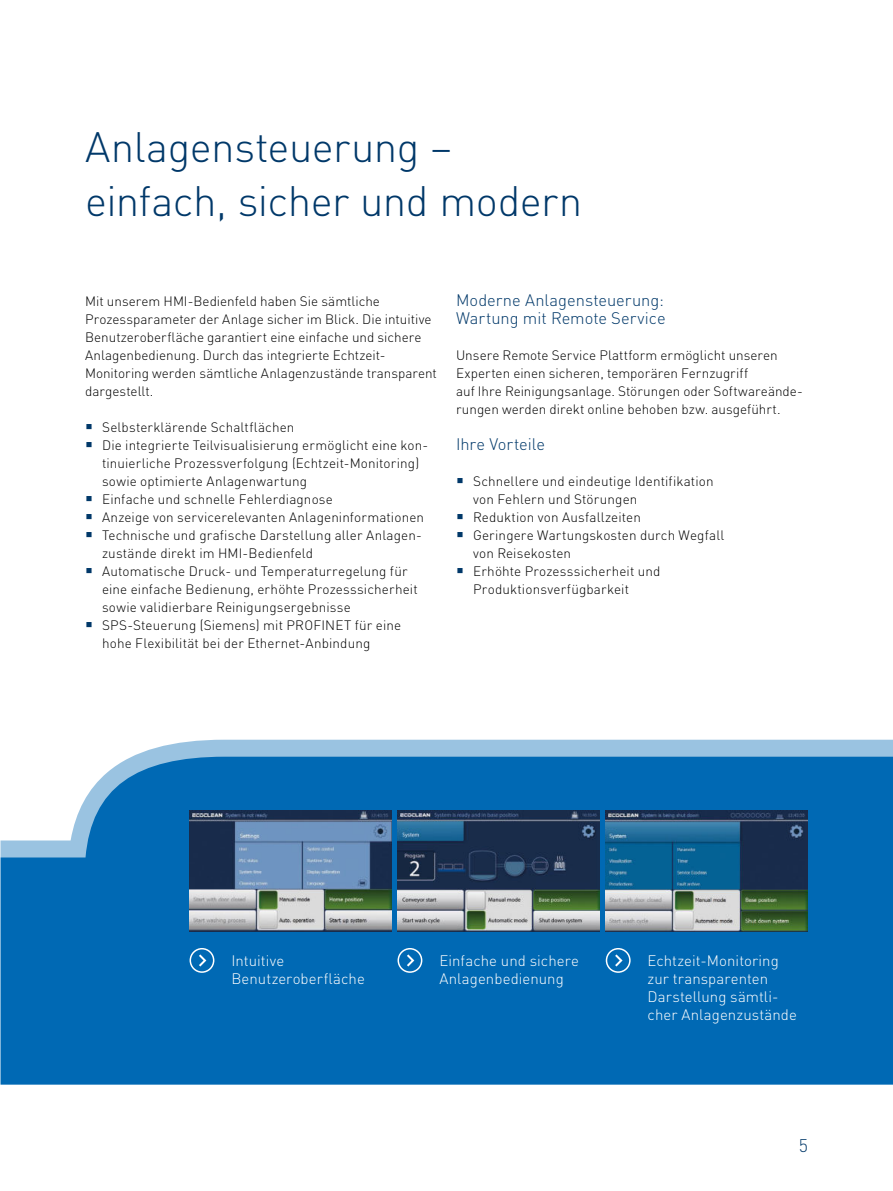
<style>
.page{position:relative;width:893px;height:1191px;background:#fff}
.page>*{position:absolute;margin:0;border:0;box-sizing:border-box;transform-origin:0 0}
.t1{font:300 42px/54px "DIN Pro";letter-spacing:-.01em;color:#003869}
.t2{font:300 18px "DIN Pro";color:#003869}
.t3{font:300 16.5px/18px "DIN Pro";color:#003869}
.t4{font:300 15px/18px "DIN Pro";letter-spacing:.005em;color:#fff}
.t5{font:300 13.5px/18px "DIN Pro";letter-spacing:.01em;color:#000}
.s1{font-family:"Arial";font-weight:400;font-size:22.5px;color:#003869}
</style>
<div class="page">
<svg style="left:133px;top:739px;width:760px;height:17px;background:#a1c7e3"></svg>
<div style="left:0;top:756px;width:893px;height:328px;background:#0069b4"></div>
<svg style="left:0;top:756px;width:89px;height:131px"></svg>
<svg style="left:190px;top:948px;width:24px;height:24px"></svg>
<svg style="left:397px;top:948px;width:25px;height:24px"></svg>
<svg style="left:606px;top:948px;width:25px;height:24px"></svg>
<img style="left:398px;top:810px;width:202px;height:121px">
<img style="left:605px;top:810px;width:203px;height:121px">
<img style="left:190px;top:810px;width:202px;height:121px">
<h1 class="t1" style="left:85px;top:122px;width:499px">Anlagensteuerung – einfach, sicher und modern</h1>
<p class="t5" style="left:85px;top:293px;width:353px">Mit unserem HMI-Bedienfeld haben Sie sämtliche Prozessparameter der Anlage sicher im Blick. Die intuitive Benutzeroberfläche garantiert eine einfache und sichere Anlagenbedienung. Durch das integrierte Echtzeit-Monitoring werden sämtliche Anlagenzustände transparent dargestellt.</p>
<p class="t5" style="left:85px;top:419px;width:211px"><span class="s1">▪</span> Selbsterklärende Schaltflächen</p>
<p class="t5" style="left:102px;top:437px;width:328px;text-indent:-17px"><span class="s1">▪</span> Die integrierte Teilvisualisierung ermöglicht eine kon&shy;tinuierliche Prozessverfolgung (Echtzeit-Monitoring) sowie optimierte Anlagenwartung</p>
<p class="t5" style="left:85px;top:491px;width:249px"><span class="s1">▪</span> Einfache und schnelle Fehlerdiagnose</p>
<p class="t5" style="left:85px;top:509px;width:340px"><span class="s1">▪</span> Anzeige von servicerelevanten Anlageninformationen</p>
<p class="t5" style="left:102px;top:527px;width:321px;text-indent:-17px"><span class="s1">▪</span> Technische und grafische Darstellung aller Anlagen&shy;zustände direkt im HMI-Bedienfeld</p>
<p class="t5" style="left:102px;top:563px;width:317px;text-indent:-17px"><span class="s1">▪</span> Automatische Druck- und Temperaturregelung für eine einfache Bedienung, erhöhte Prozesssicherheit sowie validierbare Reinigungsergebnisse</p>
<p class="t5" style="left:102px;top:617px;width:301px;text-indent:-17px"><span class="s1">▪</span> SPS-Steuerung (Siemens) mit PROFINET für eine hohe Flexibilität bei der Ethernet-Anbindung</p>
<p class="t3" style="left:456px;top:292px;width:211px">Moderne Anlagensteuerung:<br>Wartung mit Remote Service</p>
<p class="t5" style="left:456px;top:347px;width:348px">Unsere Remote Service Plattform ermöglicht unseren Experten einen sicheren, temporären Fernzugriff<br>auf Ihre Reinigungsanlage. Störungen oder Softwareände&shy;rungen werden direkt online behoben bzw. ausgeführt.</p>
<p class="t3" style="left:456px;top:436px;width:91px">Ihre Vorteile</p>
<p class="t5" style="left:473px;top:473px;width:242px;text-indent:-17px"><span class="s1">▪</span> Schnellere und eindeutige Identifikation von Fehlern und Störungen</p>
<p class="t5" style="left:456px;top:509px;width:186px"><span class="s1">▪</span> Reduktion von Ausfallzeiten</p>
<p class="t5" style="left:473px;top:527px;width:253px;text-indent:-17px"><span class="s1">▪</span> Geringere Wartungskosten durch Wegfall von Reisekosten</p>
<p class="t5" style="left:473px;top:563px;width:189px;text-indent:-17px"><span class="s1">▪</span> Erhöhte Prozesssicherheit und<br>Produktionsverfügbarkeit</p>
<p class="t4" style="left:231px;top:952px;width:135px">Intuitive<br>Benutzeroberfläche</p>
<p class="t4" style="left:439px;top:952px;width:141px">Einfache und sichere<br>Anlagenbedienung</p>
<p class="t4" style="left:648px;top:952px;width:151px">Echtzeit-Monitoring zur transparenten<br>Darstellung sämtli&shy;cher Anlagenzustände</p>
<h2 class="t2" style="left:799px;top:1136px;width:11px">5</h2>
</div>
